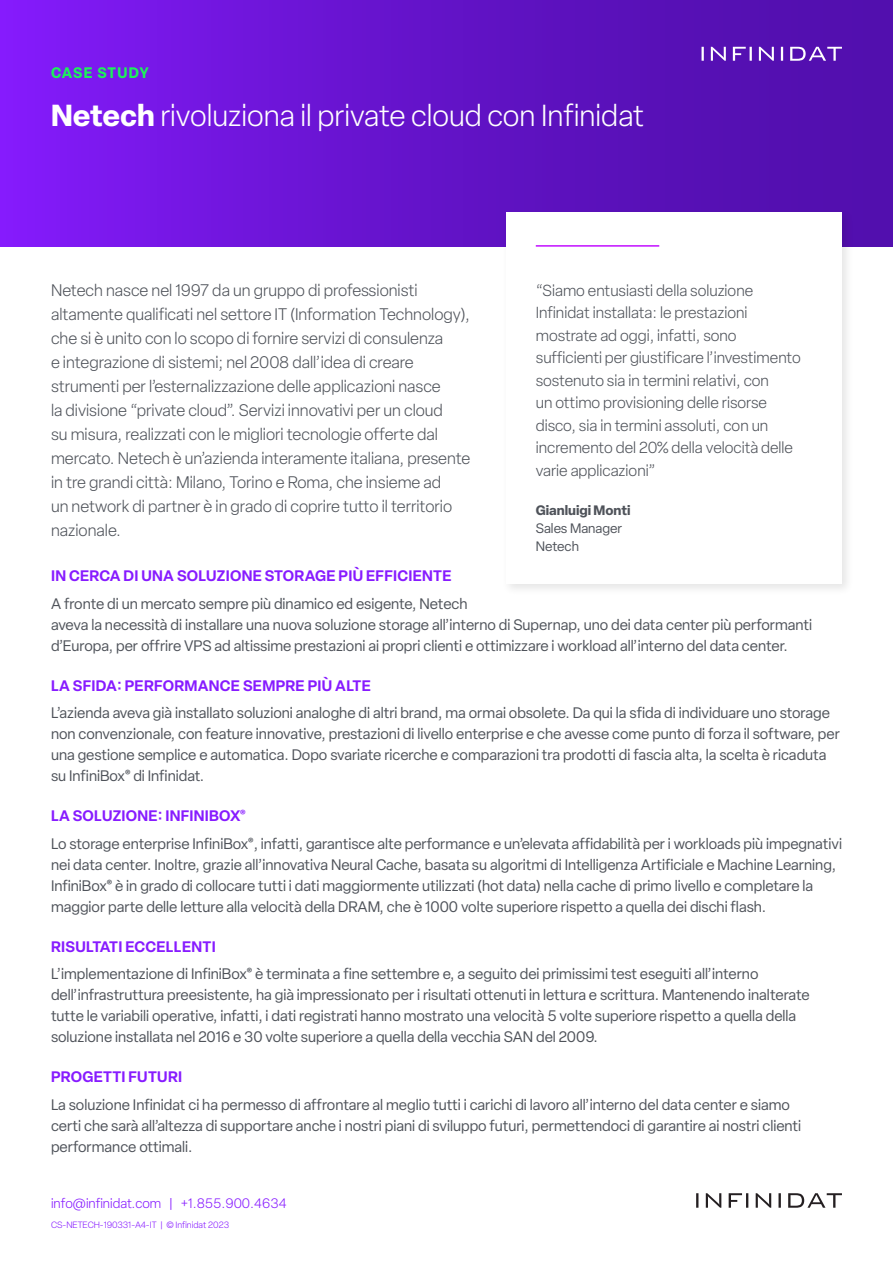
<style>
.page{position:relative;width:893px;height:1263px;background:#fff}
.page>*{position:absolute;margin:0;border:0;box-sizing:border-box;transform-origin:0 0}
.t1{font:300 30px "Elza";color:#fff}
.t2{font:300 16.5px/24px "Elza";color:#4f535a}
.t3{font:300 15.75px/22.5px "Elza";color:#4f535a}
.t4{font:15px/21px "Elza";color:#4f535a}
.t5{font:600 15px "Elza";letter-spacing:.02em;color:#871bff}
.t6{font:700 15px "Elza";letter-spacing:.055em;color:#1df15a;scale:.95 1}
.t7{font:300 13.5px "Elza";color:#871bff}
.t8{font:13.5px/18px "Elza";color:#4f535a}
.t9{font:700 13.5px "Elza";color:#4f535a}
.t10{font:300 9px "Elza";color:#871bff}
.s1{font-weight:700}
.s2{font-weight:600;color:#871bff}
</style>
<div class="page">
<div style="left:0;top:0;width:893px;height:247px;background:linear-gradient(to right,#8019f4,#4b0ea4)"></div>
<svg style="left:701px;top:47px;width:141px;height:14px"></svg>
<div style="left:501px;top:208px;width:353px;height:388px;background:#000;opacity:.1"></div>
<div style="left:506px;top:213px;width:336px;height:371px;background:#fff"></div>
<hr style="left:536px;top:245px;width:123px;height:2px;background:#c20dff">
<svg style="left:696px;top:1193px;width:146px;height:15px"></svg>
<p class="t6" style="left:51px;top:62px;width:105px">CASE STUDY</p>
<h1 class="t1" style="left:51px;top:96px;width:595px"><span class="s1">Netech</span> rivoluziona il private cloud con Infinidat</h1>
<p class="t2" style="left:51px;top:278px;width:421px">Netech nasce nel 1997 da un gruppo di professionisti altamente qualificati nel settore IT (Information Technology), che si è unito con lo scopo di fornire servizi di consulenza<br>e integrazione di sistemi; nel 2008 dall’idea di creare strumenti per l’esternalizzazione delle applicazioni nasce<br>la divisione “private cloud”. Servizi innovativi per un cloud<br>su misura, realizzati con le migliori tecnologie offerte dal mercato. Netech è un’azienda interamente italiana, presente in tre grandi città: Milano, Torino e Roma, che insieme ad<br>un network di partner è in grado di coprire tutto il territorio nazionale.</p>
<p class="t5" style="left:51px;top:565px;width:402px">IN CERCA DI UNA SOLUZIONE STORAGE PIÙ EFFICIENTE</p>
<p class="t4" style="left:51px;top:593px;width:763px">A fronte di un mercato sempre più dinamico ed esigente, Netech<br>aveva la necessità di installare una nuova soluzione storage all’interno di Supernap, uno dei data center più performanti d’Europa, per offrire VPS ad altissime prestazioni ai propri clienti e ottimizzare i workload all’interno del data center.</p>
<p class="t5" style="left:51px;top:675px;width:321px">LA SFIDA: PERFORMANCE SEMPRE PIÙ ALTE</p>
<p class="t4" style="left:51px;top:702px;width:790px">L’azienda aveva già installato soluzioni analoghe di altri brand, ma ormai obsolete. Da qui la sfida di individuare uno storage non convenzionale, con feature innovative, prestazioni di livello enterprise e che avesse come punto di forza il software, per una gestione semplice e automatica. Dopo svariate ricerche e comparazioni tra prodotti di fascia alta, la scelta è ricaduta su InfiniBox<sup>®</sup> di Infinidat.</p>
<p class="t4" style="left:51px;top:802px;width:792px;line-height:27.8px"><span class="s2">LA SOLUZIONE: INFINIBOX</span><sup>®<br></sup>Lo storage enterprise InfiniBox<sup>®</sup>, infatti, garantisce alte performance e un’elevata affidabilità per i workloads più impegnativi</p>
<p class="t4" style="left:51px;top:854px;width:787px">nei data center. Inoltre, grazie all’innovativa Neural Cache, basata su algoritmi di Intelligenza Artificiale e Machine Learning,<br>InfiniBox<sup>®</sup> è in grado di collocare tutti i dati maggiormente utilizzati (hot data) nella cache di primo livello e completare la maggior parte delle letture alla velocità della DRAM, che è 1000 volte superiore rispetto a quella dei dischi flash.</p>
<p class="t4" style="left:51px;top:932px;width:709px;line-height:27.8px"><span class="s2">RISULTATI ECCELLENTI<br></span>L’implementazione di InfiniBox<sup>®</sup> è terminata a fine settembre e, a seguito dei primissimi test eseguiti all’interno</p>
<p class="t4" style="left:51px;top:984px;width:760px">dell’infrastruttura preesistente, ha già impressionato per i risultati ottenuti in lettura e scrittura. Mantenendo inalterate tutte le variabili operative, infatti, i dati registrati hanno mostrato una velocità 5 volte superiore rispetto a quella della soluzione installata nel 2016 e 30 volte superiore a quella della vecchia SAN del 2009.</p>
<p class="t5" style="left:51px;top:1066px;width:133px">PROGETTI FUTURI</p>
<p class="t4" style="left:51px;top:1094px;width:752px">La soluzione Infinidat ci ha permesso di affrontare al meglio tutti i carichi di lavoro all’interno del data center e siamo certi che sarà all’altezza di supportare anche i nostri piani di sviluppo futuri, permettendoci di garantire ai nostri clienti performance ottimali.</p>
<p class="t3" style="left:536px;top:279px;width:267px">“Siamo entusiasti della soluzione Infinidat installata: le prestazioni mostrate ad oggi, infatti, sono sufficienti per giustificare l’investimento sostenuto sia in termini relativi, con<br>un ottimo provisioning delle risorse disco, sia in termini assoluti, con un incremento del 20% della velocità delle varie applicazioni”</p>
<p class="t9" style="left:536px;top:500px;width:96px">Gianluigi Monti</p>
<p class="t8" style="left:536px;top:519px;width:88px">Sales Manager<br>Netech</p>
<p class="t7" style="left:51px;top:1194px;width:237px">info@infinidat.com | +1.855.900.4634</p>
<p class="t10" style="left:51px;top:1219px;width:180px">CS-NETECH-190331-A4-IT | © Infinidat 2023</p>
</div>
